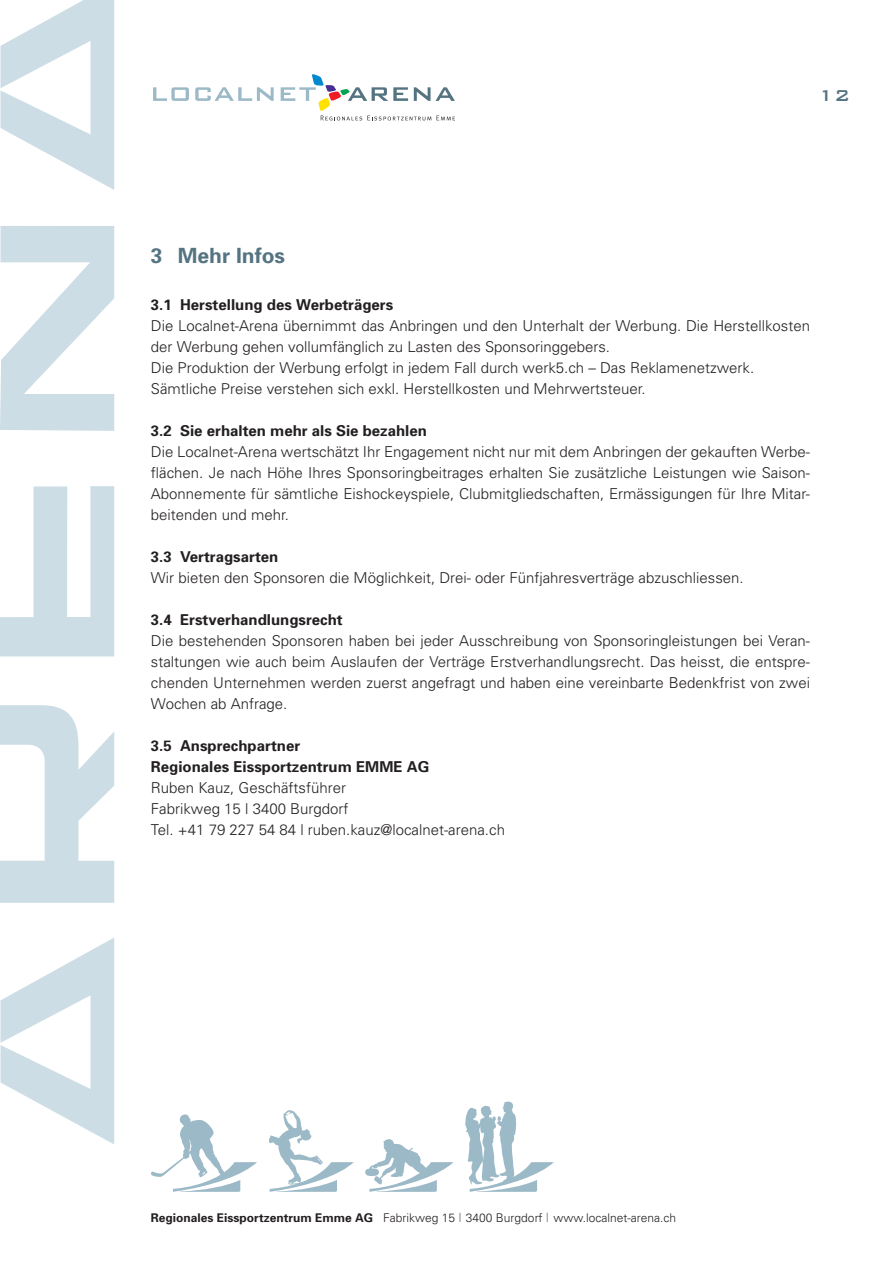
<style>
.page{position:relative;width:893px;height:1263px;background:#fff}
.page>*{position:absolute;margin:0;border:0;box-sizing:border-box;transform-origin:0 0}
.t1{font:700 21px "Univers";color:#557482}
.t2{font:500 21px "Bank Gothic BT";color:#557482}
.t3{font:300 15px/21px "Univers";color:#231f20}
.t4{font:700 15px/21px "Univers";color:#231f20}
.t5{font:300 12px "Univers";color:#231f20}
.s1{font-weight:700}
.s2{font-family:"Verdana";font-weight:400;color:#939598}
</style>
<div class="page">
<svg style="left:0;top:226px;width:114px;height:677px"></svg>
<svg style="left:0;top:0;width:114px;height:190px"></svg>
<svg style="left:0;top:938px;width:114px;height:206px"></svg>
<svg style="left:153px;top:87px;width:36px;height:14px"></svg>
<svg style="left:195px;top:87px;width:79px;height:14px"></svg>
<svg style="left:281px;top:74px;width:174px;height:46px"></svg>
<svg style="left:151px;top:1114px;width:106px;height:78px"></svg>
<svg style="left:269px;top:1110px;width:85px;height:82px"></svg>
<svg style="left:365px;top:1139px;width:89px;height:53px"></svg>
<svg style="left:464px;top:1101px;width:90px;height:91px"></svg>
<h1 class="t2" style="left:818px;top:84px;width:34px">12</h1>
<h1 class="t1" style="left:151px;top:242px;width:136px">3 Mehr Infos</h1>
<p class="t4" style="left:151px;top:293px;width:244px">3.1 Herstellung des Werbeträgers</p>
<p class="t3" style="left:151px;top:315px;width:661px">Die Localnet-Arena übernimmt das Anbringen und den Unterhalt der Werbung. Die Herstellkosten der Werbung gehen vollumfänglich zu Lasten des Sponsoringgebers.<br>Die Produktion der Werbung erfolgt in jedem Fall durch werk5.ch – Das Reklamenetzwerk.<br>Sämtliche Preise verstehen sich exkl. Herstellkosten und Mehrwertsteuer.</p>
<p class="t4" style="left:151px;top:419px;width:277px">3.2 Sie erhalten mehr als Sie bezahlen</p>
<p class="t3" style="left:151px;top:441px;width:661px;text-align:justify">Die Localnet-Arena wertschätzt Ihr Engagement nicht nur mit dem Anbringen der gekauften Werbe&shy;flächen. Je nach Höhe Ihres Sponsoringbeitrages erhalten Sie zusätzliche Leistungen wie Saison-Abonnemente für sämtliche Eishockeyspiele, Clubmitgliedschaften, Ermässigungen für Ihre Mitar&shy;beitenden und mehr.</p>
<p class="t4" style="left:151px;top:545px;width:129px">3.3 Vertragsarten</p>
<p class="t3" style="left:151px;top:567px;width:594px">Wir bieten den Sponsoren die Möglichkeit, Drei- oder Fünfjahresverträge abzuschliessen.</p>
<p class="t4" style="left:151px;top:608px;width:193px">3.4 Erstverhandlungsrecht</p>
<p class="t3" style="left:151px;top:630px;width:661px;text-align:justify">Die bestehenden Sponsoren haben bei jeder Ausschreibung von Sponsoringleistungen bei Veran&shy;staltungen wie auch beim Auslaufen der Verträge Erstverhandlungsrecht. Das heisst, die entspre&shy;chenden Unternehmen werden zuerst angefragt und haben eine vereinbarte Bedenkfrist von zwei Wochen ab Anfrage.</p>
<p class="t4" style="left:151px;top:734px;width:280px">3.5 Ansprechpartner<br>Regionales Eissportzentrum EMME AG</p>
<p class="t3" style="left:151px;top:777px;width:356px">Ruben Kauz, Geschäftsführer<br>Fabrikweg 15 | 3400 Burgdorf<br>Tel. +41 79 227 54 84 | ruben.kauz@localnet-arena.ch</p>
<p class="t5" style="left:151px;top:1210px;width:527px"><span class="s1">Regionales Eissportzentrum Emme AG</span> Fabrikweg 15 <span class="s2">l</span> 3400 Burgdorf <span class="s2">l</span> www.localnet-arena.ch</p>
</div>
